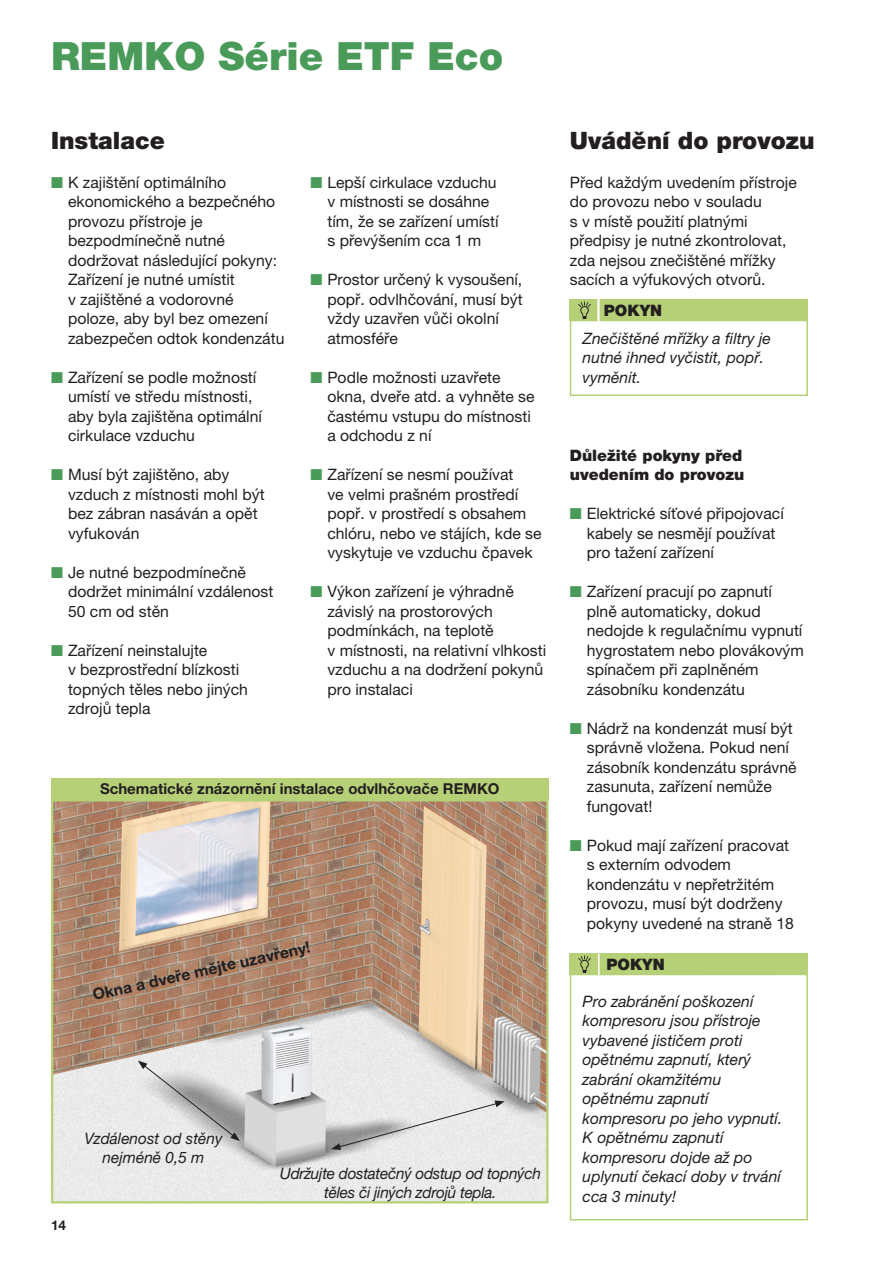
<style>
.page{position:relative;width:893px;height:1263px;background:#fff}
.page>*{position:absolute;margin:0;border:0;box-sizing:border-box;transform-origin:0 0}
.t1{font:900 39px "Helvetica Neue LT Pro";color:#4a9b5a}
.Nadpis_větší{font:900 24px "Helvetica Neue LT Pro";color:#231f20}
.Základ{font:15.75px/19.5px "Helvetica Neue LT Pro";color:#231f20}
.Italic{font:italic 15.75px/19.5px "Helvetica Neue LT Pro";color:#231f20}
.fließtext_liste{font:italic 15.75px/18.9px "Helvetica Neue LT Pro";letter-spacing:-.02em;color:#231f20;text-align:center}
.Nadpis_menší{font:900 15.75px/19.5px "Helvetica Neue LT Pro";color:#231f20}
.fließtext_liste-2{font:italic 15.75px "Helvetica Neue LT Pro";color:#231f20}
.fließtext_liste-3{font:700 15.75px "Helvetica Neue LT Pro";color:#231f20}
.fließtext{font:900 15.75px "Helvetica Neue LT Pro";color:#231f20}
.fließtext_liste-4{font:700 15px "Helvetica Neue LT Pro";color:#231f20}
.t2{font:700 13.5px "Helvetica Neue LT Pro";color:#231f20}
.s1{color:#4a9b5a}
</style>
<div class="page">
<img style="left:54px;top:802px;width:492px;height:398px">
<div style="left:51px;top:799px;width:498px;height:404px;border:2px solid #b5d077"></div>
<svg style="left:138px;top:1060px;width:102px;height:81px;background:#cecece"></svg>
<svg style="left:331px;top:1100px;width:174px;height:50px;background:#d9d9d9"></svg>
<div style="left:51px;top:778px;width:498px;height:21px;background:#b5d077"></div>
<div style="left:570px;top:320px;width:238px;height:76px;border:2px solid #b5d077"></div>
<div style="left:570px;top:299px;width:238px;height:21px;background:#b5d077"></div>
<div style="left:597px;top:299px;width:3px;height:22px;border:2px solid #fff"></div>
<svg style="left:578px;top:301px;width:13px;height:18px"></svg>
<div style="left:570px;top:974px;width:238px;height:246px;border:2px solid #b5d077"></div>
<div style="left:570px;top:953px;width:238px;height:22px;background:#b5d077"></div>
<svg style="left:578px;top:955px;width:13px;height:18px"></svg>
<hr style="left:598px;top:953px;width:2px;height:22px;background:#fff">
<h1 class="t1" style="left:51px;top:33px;width:454px">REMKO Série ETF Eco</h1>
<p class="Nadpis_větší" style="left:51px;top:126px;width:115px">Instalace</p>
<p class="Základ" style="left:68px;top:172px;width:218px;text-indent:-17px"><span class="s1">■</span> K zajištění optimálního ekonomického a bezpečného provozu přístroje je bezpodmínečně nutné dodržovat následující pokyny:<br>Zařízení je nutné umístit<br>v zajištěné a vodorovné poloze, aby byl bez omezení zabezpečen odtok kondenzátu</p>
<p class="Základ" style="left:68px;top:367px;width:195px;text-indent:-17px"><span class="s1">■</span> Zařízení se podle možností umístí ve středu místnosti, aby byla zajištěna optimální cirkulace vzduchu</p>
<p class="Základ" style="left:68px;top:465px;width:198px;text-indent:-17px"><span class="s1">■</span> Musí být zajištěno, aby vzduch z místnosti mohl být bez zábran nasáván a opět vyfukován</p>
<p class="Základ" style="left:68px;top:562px;width:207px;text-indent:-17px"><span class="s1">■</span> Je nutné bezpodmínečně dodržet minimální vzdálenost<br>50 cm od stěn</p>
<p class="Základ" style="left:68px;top:640px;width:182px;text-indent:-17px"><span class="s1">■</span> Zařízení neinstalujte<br>v bezprostřední blízkosti topných těles nebo jiných zdrojů tepla</p>
<p class="Základ" style="left:327px;top:172px;width:173px;text-indent:-17px"><span class="s1">■</span> Lepší cirkulace vzduchu v místnosti se dosáhne tím, že se zařízení umístí s převýšením cca 1 m</p>
<p class="Základ" style="left:327px;top:270px;width:197px;text-indent:-17px"><span class="s1">■</span> Prostor určený k vysoušení, popř. odvlhčování, musí být vždy uzavřen vůči okolní atmosféře</p>
<p class="Základ" style="left:327px;top:367px;width:209px;text-indent:-17px"><span class="s1">■</span> Podle možnosti uzavřete okna, dveře atd. a vyhněte se častému vstupu do místnosti a odchodu z ní</p>
<p class="Základ" style="left:327px;top:465px;width:216px;text-indent:-17px"><span class="s1">■</span> Zařízení se nesmí používat<br>ve velmi prašném prostředí popř. v prostředí s obsahem chlóru, nebo ve stájích, kde se vyskytuje ve vzduchu čpavek</p>
<p class="Základ" style="left:327px;top:582px;width:220px;text-indent:-17px"><span class="s1">■</span> Výkon zařízení je výhradně závislý na prostorových podmínkách, na teplotě<br>v místnosti, na relativní vlhkosti vzduchu a na dodržení pokynů pro instalaci</p>
<p class="fließtext_liste-4" style="left:100px;top:779px;width:401px">Schematické znázornění instalace odvlhčovače REMKO</p>
<p class="fließtext_liste-3" style="left:91px;top:984px;width:224px;rotate:-12deg">Okna a dveře mějte uzavřeny!</p>
<p class="fließtext_liste-2" style="left:84px;top:1129px;width:140px">Vzdálenost od stěny</p>
<p class="fließtext_liste-2" style="left:103px;top:1147px;width:103px">nejméně 0,5 m</p>
<p class="t2" style="left:51px;top:1217px;width:17px">14</p>
<p class="fließtext_liste" style="left:280px;top:1163px;width:263px">Udržujte dostatečný odstup od topných těles či jiných zdrojů tepla.</p>
<p class="Nadpis_větší" style="left:570px;top:126px;width:246px">Uvádění do provozu</p>
<p class="Základ" style="left:570px;top:172px;width:228px">Před každým uvedením přístroje do provozu nebo v souladu<br>s v místě použití platnými předpisy je nutné zkontrolovat, zda nejsou znečištěné mřížky sacích a výfukových otvorů.</p>
<p class="fließtext" style="left:604px;top:301px;width:60px">POKYN</p>
<p class="Italic" style="left:583px;top:328px;width:190px">Znečištěné mřížky a filtry je nutné ihned vyčistit, popř. vyměnit.</p>
<p class="Nadpis_menší" style="left:570px;top:445px;width:176px">Důležité pokyny před uvedením do provozu</p>
<p class="Základ" style="left:587px;top:504px;width:199px;text-indent:-17px"><span class="s1">■</span> Elektrické síťové připojovací kabely se nesmějí používat pro tažení zařízení</p>
<p class="Základ" style="left:587px;top:582px;width:219px;text-indent:-17px"><span class="s1">■</span> Zařízení pracují po zapnutí plně automaticky, dokud nedojde k regulačnímu vypnutí hygrostatem nebo plovákovým spínačem při zaplněném zásobníku kondenzátu</p>
<p class="Základ" style="left:587px;top:718px;width:211px;text-indent:-17px"><span class="s1">■</span> Nádrž na kondenzát musí být správně vložena. Pokud není zásobník kondenzátu správně zasunuta, zařízení nemůže fungovat!</p>
<p class="Základ" style="left:587px;top:835px;width:209px;text-indent:-17px"><span class="s1">■</span> Pokud mají zařízení pracovat s externím odvodem kondenzátu v nepřetržitém provozu, musí být dodrženy pokyny uvedené na straně 18</p>
<p class="fließtext" style="left:606px;top:955px;width:60px">POKYN</p>
<p class="Italic" style="left:583px;top:991px;width:201px">Pro zabránění poškození kompresoru jsou přístroje vybavené jističem proti opětnému zapnutí, který zabrání okamžitému opětnému zapnutí kompresoru po jeho vypnutí.<br>K opětnému zapnutí kompresoru dojde až po uplynutí čekací doby v trvání cca 3 minuty!</p>
</div>
